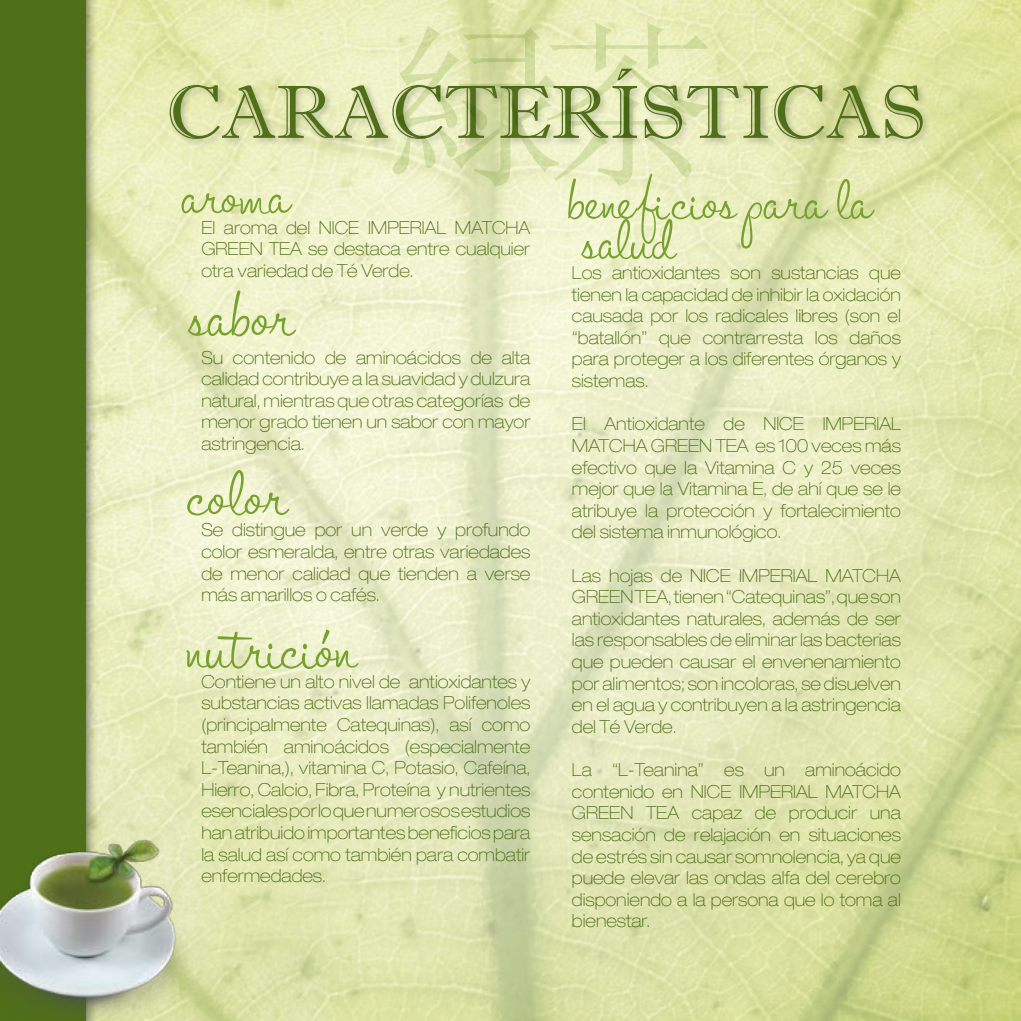
<style>
.page{position:relative;width:1021px;height:1021px;background:#fff}
.page>*{position:absolute;margin:0;border:0;box-sizing:border-box;transform-origin:0 0}
.t1{font:94px/179px "Refreshment Stand";color:#78a22f}
.t2{font:83.4px "Refreshment Stand";color:#78a22f}
.t3{font:75.2px "Imprint MT Shadow";color:#4f6f19}
.t4{font:100 expanded 18px/21.6px "Helvetica Neue";color:#4f6f19;text-align:justify;scale:.95 1}
</style>
<div class="page">
<img style="left:99px;top:0;width:921px;height:1020px">
<div style="left:0;top:0;width:99px;height:1020px;background:#000;opacity:.53"></div>
<div style="left:0;top:0;width:85px;height:1020px;background:#4f6f19"></div>
<div style="left:166px;top:66px;width:765px;height:81px;background:#000;opacity:.22"></div>
<svg style="left:391px;top:23px;width:319px;height:164px;background:#dfe5b3"></svg>
<img style="left:0;top:820px;width:214px;height:200px">
<h3 class="t3" style="left:166px;top:68px;width:761px">CARACTERÍSTICAS</h3>
<h2 class="t2" style="left:181px;top:144px;width:110px">aroma</h2>
<p class="t4" style="left:201px;top:216px;width:348px">El aroma del NICE IMPERIAL MATCHA GREEN TEA se destaca entre cualquier otra variedad de Té Verde.</p>
<h1 class="t1" style="left:187px;top:225px;width:108px">sabor color</h1>
<p class="t4" style="left:201px;top:346px;width:348px">Su contenido de aminoácidos de alta calidad contribuye a la suavidad y dulzura natural, mientras que otras categorías de menor grado tienen un sabor con mayor astringencia.</p>
<p class="t4" style="left:201px;top:519px;width:348px">Se distingue por un verde y profundo color esmeralda, entre otras variedades de menor calidad que tienden a verse más amarillos o cafés.</p>
<h1 class="t1" style="left:187px;top:557px;width:169px">nutrición</h1>
<p class="t4" style="left:201px;top:670px;width:348px">Contiene un alto nivel de antioxidantes y substancias activas llamadas Polifenoles (principalmente Catequinas), así como también aminoácidos (especialmente L-Teanina,), vitamina C, Potasio, Cafeína, Hierro, Calcio, Fibra, Proteína y nutrientes esenciales por lo que numerosos estudios han atribuido importantes beneficios para la salud así como también para combatir enfermedades.</p>
<h2 class="t2" style="left:568px;top:149px;width:305px">beneficios para la</h2>
<h2 class="t2" style="left:580px;top:189px;width:96px">salud</h2>
<p class="t4" style="left:572px;top:261px;width:348px">Los antioxidantes son sustancias que tienen la capacidad de inhibir la oxidación causada por los radicales libres (son el “batallón” que contrarresta los daños para proteger a los diferentes órganos y sistemas.</p>
<p class="t4" style="left:572px;top:413px;width:348px">El Antioxidante de NICE IMPERIAL MATCHA GREEN TEA es 100 veces más efectivo que la Vitamina C y 25 veces mejor que la Vitamina E, de ahí que se le atribuye la protección y fortalecimiento del sistema inmunológico.</p>
<p class="t4" style="left:572px;top:564px;width:348px">Las hojas de NICE IMPERIAL MATCHA GREEN TEA, tienen “Catequinas”, que son antioxidantes naturales, además de ser las responsables de eliminar las bacterias que pueden causar el envenenamiento por alimentos; son incoloras, se disuelven en el agua y contribuyen a la astringencia del Té Verde.</p>
<p class="t4" style="left:572px;top:758px;width:348px">La “L-Teanina” es un aminoácido contenido en NICE IMPERIAL MATCHA GREEN TEA capaz de producir una sensación de relajación en situaciones de estrés sin causar somnolencia, ya que puede elevar las ondas alfa del cerebro disponiendo a la persona que lo toma al bienestar.</p>
</div>
